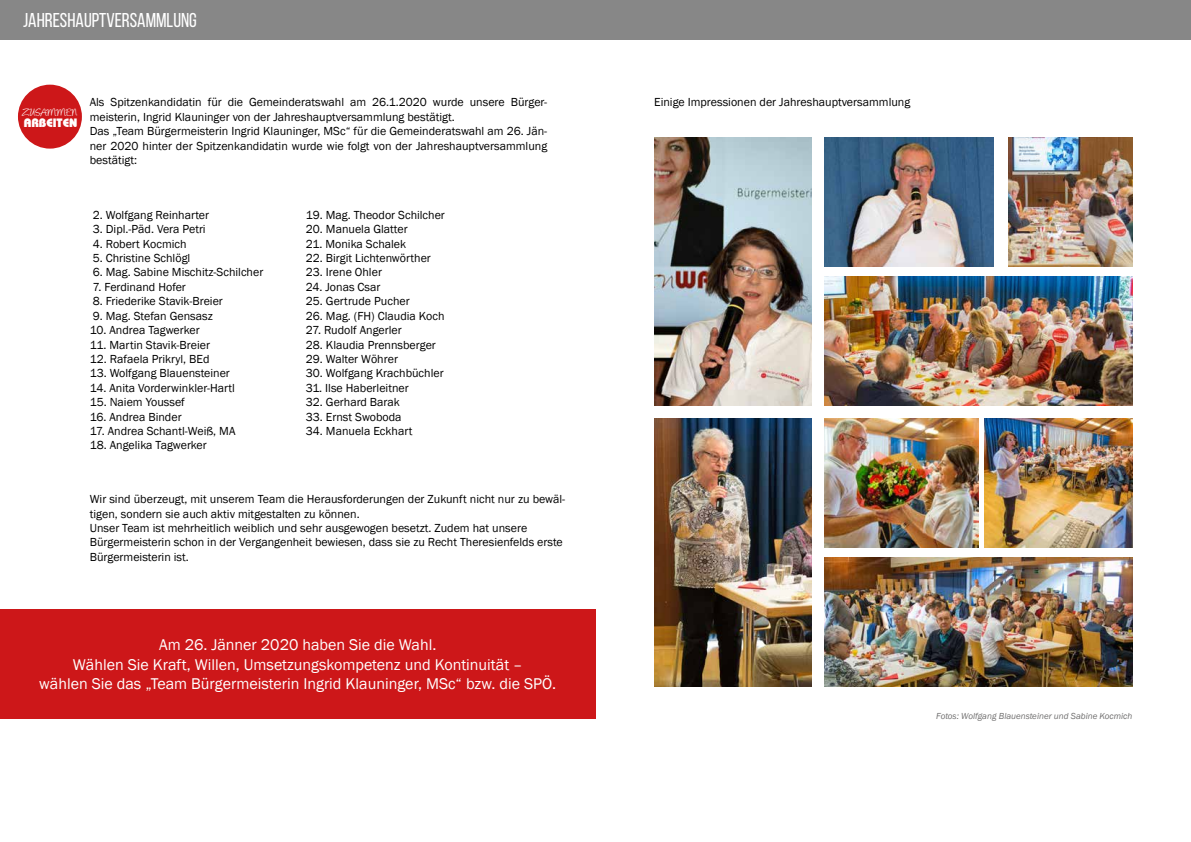
<style>
.page{position:relative;width:1191px;height:842px;background:#fff}
.page>*{position:absolute;margin:0;border:0;box-sizing:border-box;transform-origin:0 0}
.t1{font:20px "Bebas Neue";color:#fff}
.t2{font:16px/19.2px "Franklin Gothic";color:#fff;text-align:center}
.t3{font:12.1px "Angelina";letter-spacing:-.01em;color:#fff}
.t4{font:800 12.1px "Bauhaus IT Cby BT";color:#fff}
.t5{font:12px/14.4px "Franklin Gothic";color:#000}
.t6{font:italic 9px "Franklin Gothic";color:#706f6f}
</style>
<div class="page">
<div style="left:0;top:0;width:641px;height:40px;background:#878787"></div>
<div style="left:18px;top:85px;width:64px;height:64px;background:#cd1719;border-radius:50%"></div>
<div style="left:0;top:609px;width:595px;height:110px;background:#cd1719"></div>
<div style="left:520px;top:0;width:671px;height:40px;background:#878787"></div>
<img style="left:654px;top:138px;width:157px;height:268px">
<img style="left:824px;top:138px;width:169px;height:129px">
<img style="left:1008px;top:138px;width:124px;height:129px">
<img style="left:824px;top:277px;width:308px;height:129px">
<img style="left:654px;top:419px;width:157px;height:268px">
<img style="left:824px;top:419px;width:154px;height:129px">
<img style="left:985px;top:419px;width:147px;height:129px">
<img style="left:824px;top:558px;width:308px;height:129px">
<h1 class="t1" style="left:23px;top:10px;width:175px">JAHRESHAUPTVERSAMMLUNG</h1>
<p class="t3" style="left:22px;top:107px;width:57px">Z USAMMEN</p>
<p class="t4" style="left:24px;top:115px;width:55px">ARBEITEN</p>
<p class="t5" style="left:90px;top:95px;width:459px">Als Spitzenkandidatin für die Gemeinderatswahl am 26.1.2020 wurde unsere Bürger&shy;meisterin, Ingrid Klauninger von der Jahreshauptversammlung bestätigt.<br>Das „Team Bürgermeisterin Ingrid Klauninger, MSc“ für die Gemeinderatswahl am 26. Jän&shy;ner 2020 hinter der Spitzenkandidatin wurde wie folgt von der Jahreshauptversammlung bestätigt:</p>
<p class="t5" style="left:93px;top:208px;width:118px">2. Wolfgang Reinharter</p>
<p class="t5" style="left:306px;top:208px;width:141px">19. Mag. Theodor Schilcher</p>
<p class="t5" style="left:93px;top:222px;width:114px">3. Dipl.-Päd. Vera Petri</p>
<p class="t5" style="left:306px;top:222px;width:103px">20. Manuela Glatter</p>
<p class="t5" style="left:93px;top:237px;width:95px">4. Robert Kocmich</p>
<p class="t5" style="left:306px;top:237px;width:102px">21. Monika Schalek</p>
<p class="t5" style="left:93px;top:251px;width:99px">5. Christine Schlögl</p>
<p class="t5" style="left:306px;top:251px;width:127px">22. Birgit Lichtenwörther</p>
<p class="t5" style="left:93px;top:266px;width:172px">6. Mag. Sabine Mischitz-Schilcher</p>
<p class="t5" style="left:306px;top:266px;width:78px">23. Irene Ohler</p>
<p class="t5" style="left:93px;top:280px;width:95px">7. Ferdinand Hofer</p>
<p class="t5" style="left:306px;top:280px;width:76px">24. Jonas Csar</p>
<p class="t5" style="left:93px;top:294px;width:132px">8. Friederike Stavik-Breier</p>
<p class="t5" style="left:306px;top:294px;width:105px">25. Gertrude Pucher</p>
<p class="t5" style="left:93px;top:309px;width:121px">9. Mag. Stefan Gensasz</p>
<p class="t5" style="left:306px;top:309px;width:140px">26. Mag. (FH) Claudia Koch</p>
<p class="t5" style="left:90px;top:323px;width:111px">10. Andrea Tagwerker</p>
<p class="t5" style="left:306px;top:323px;width:97px">27. Rudolf Angerler</p>
<p class="t5" style="left:90px;top:338px;width:122px">11. Martin Stavik-Breier</p>
<p class="t5" style="left:306px;top:338px;width:132px">28. Klaudia Prennsberger</p>
<p class="t5" style="left:90px;top:352px;width:121px">12. Rafaela Prikryl, BEd</p>
<p class="t5" style="left:306px;top:352px;width:94px">29. Walter Wöhrer</p>
<p class="t5" style="left:90px;top:366px;width:142px">13. Wolfgang Blauensteiner</p>
<p class="t5" style="left:306px;top:366px;width:139px">30. Wolfgang Krachbüchler</p>
<p class="t5" style="left:90px;top:381px;width:147px">14. Anita Vorderwinkler-Hartl</p>
<p class="t5" style="left:306px;top:381px;width:104px">31. Ilse Haberleitner</p>
<p class="t5" style="left:90px;top:395px;width:97px">15. Naiem Youssef</p>
<p class="t5" style="left:306px;top:395px;width:95px">32. Gerhard Barak</p>
<p class="t5" style="left:90px;top:410px;width:93px">16. Andrea Binder</p>
<p class="t5" style="left:306px;top:410px;width:97px">33. Ernst Swoboda</p>
<p class="t5" style="left:90px;top:424px;width:147px">17. Andrea Schantl-Weiß, MA</p>
<p class="t5" style="left:306px;top:424px;width:108px">34. Manuela Eckhart</p>
<p class="t5" style="left:90px;top:438px;width:119px">18. Angelika Tagwerker</p>
<p class="t5" style="left:90px;top:492px;width:477px">Wir sind überzeugt, mit unserem Team die Herausforderungen der Zukunft nicht nur zu bewäl&shy;tigen, sondern sie auch aktiv mitgestalten zu können.<br>Unser Team ist mehrheitlich weiblich und sehr ausgewogen besetzt. Zudem hat unsere Bürgermeisterin schon in der Vergangenheit bewiesen, dass sie zu Recht Theresienfelds erste Bürgermeisterin ist.</p>
<h2 class="t2" style="left:39px;top:636px;width:518px">Am 26. Jänner 2020 haben Sie die Wahl.<br>Wählen Sie Kraft, Willen, Umsetzungskompetenz und Kontinuität –<br>wählen Sie das „Team Bürgermeisterin Ingrid Klauninger, MSc“ bzw. die SPÖ.</h2>
<p class="t5" style="left:654px;top:95px;width:258px">Einige Impressionen der Jahreshauptversammlung</p>
<p class="t6" style="left:936px;top:710px;width:198px">Fotos: Wolfgang Blauensteiner und Sabine Kocmich</p>
</div>
